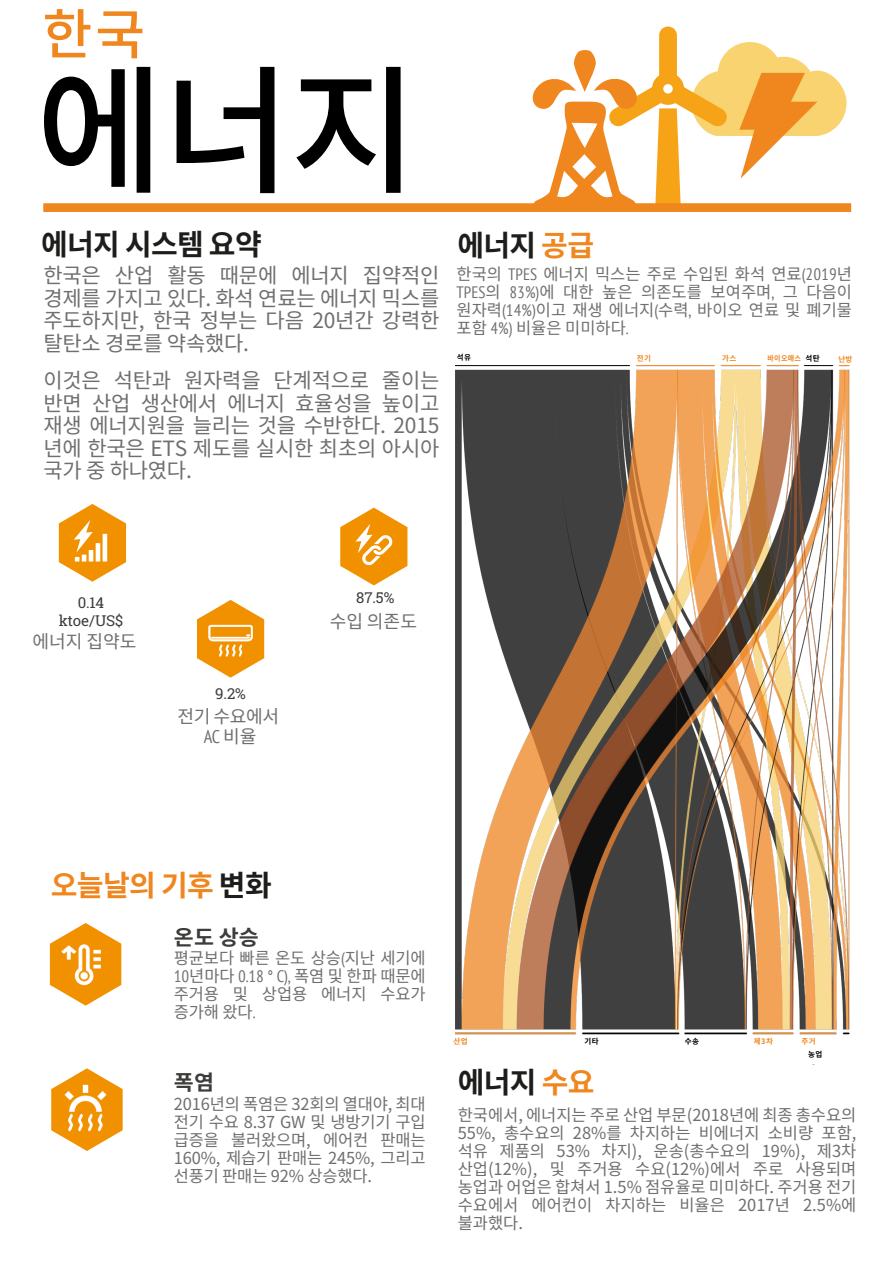
<style>
.page{position:relative;width:893px;height:1263px;background:#fff}
.page>*{position:absolute;margin:0;border:0;box-sizing:border-box;transform-origin:0 0}
.t1{font:500 139.5px "Noto Sans CJ Ksc";color:#000}
.t2{font:500 54.45px "Noto Sans CJ Ksc";color:#f0861e}
.t3{font:700 29.1px "Noto Sans CJ Ksc";letter-spacing:-.025em;color:#1d1d1b}
.t4{font:700 29.1px "Noto Sans CJ Ksc";letter-spacing:-.025em;color:#f0861e}
.t5{font:21px/22.5px "Noto Sans CJ Kkr";letter-spacing:-.01em;color:#6f6f6e;text-align:justify}
.t6{font:700 21px "Noto Sans CJ Ksc";color:#3c3c3b;scale:1.04 1}
.t7{font:18.15px "Noto Sans CJ Kkr";color:#6f6f6e}
.t8{font:condensed 18.15px "PT Sans";color:#6f6f6e}
.t9{font:16.5px/18px "Noto Sans CJ Ksc";color:#6f6f6e;text-align:justify}
.t10{font:16.5px/18px "Noto Sans CJ Kkr";color:#6f6f6e;text-align:justify}
.t11{font:16.5px/18px "Noto Sans CJ Ksc";letter-spacing:-.01em;color:#706f6f;text-align:justify}
.t12{font:16.5px/18px "Noto Sans CJ Kkr";letter-spacing:-.005em;color:#706f6f;text-align:justify}
.t13{font:15px/18px "Roboto Slab";letter-spacing:-.01em;color:#3c3c3b;text-align:center}
.t14{font:700 7.5px "Noto Sans CJ Ksc";letter-spacing:.05em;color:#f0861e}
.t15{font:700 7.5px "Noto Sans CJ Ksc";letter-spacing:.05em;color:#000}
.t16{font:700 7.5px "Noto Sans CJ Ksc";letter-spacing:.05em;color:#f0861e;scale:.93 1}
.s1{color:#f0861e}
.s2{font-family:"PT Sans";font-stretch:condensed}
.s3{color:#000}
.s4{font-family:"Noto Sans CJ Kkr";font-stretch:normal}
.s5{color:#1d1d1b}
</style>
<div class="page">
<img style="left:456px;top:365px;width:394px;height:700px">
<svg style="left:51px;top:1068px;width:72px;height:83px"></svg>
<img style="left:54px;top:1072px;width:63px;height:75px">
<svg style="left:50px;top:923px;width:71px;height:83px"></svg>
<img style="left:52px;top:927px;width:64px;height:74px">
<svg style="left:59px;top:504px;width:67px;height:78px"></svg>
<svg style="left:197px;top:600px;width:67px;height:78px"></svg>
<svg style="left:340px;top:508px;width:67px;height:77px"></svg>
<div style="left:43px;top:203px;width:808px;height:9px;background:#f0861e"></div>
<svg style="left:531px;top:27px;width:316px;height:177px"></svg>
<div style="left:455px;top:1036px;width:417px;height:28px;background:#fff"></div>
<h2 class="t2" style="left:42px;top:4px;width:104px">한국</h2>
<h1 class="t1" style="left:36px;top:52px;width:384px">에너지</h1>
<h3 class="t3" style="left:41px;top:228px;width:222px">에너지 시스템 요약</h3>
<p class="t5" style="left:43px;top:265px;width:398px">한국은 산업 활동 때문에 에너지 집약적인 경제를 가지고 있다. 화석 연료는 에너지 믹스를 주도하지만, 한국 정부는 다음 20년간 강력한 탈탄소 경로를 약속했다.</p>
<p class="t5" style="left:43px;top:370px;width:398px">이것은 석탄과 원자력을 단계적으로 줄이는 반면 산업 생산에서 에너지 효율성을 높이고 재생 에너지원을 늘리는 것을 수반한다. 2015 년에 한국은 ETS 제도를 실시한 최초의 아시아 국가 중 하나였다.</p>
<h3 class="t3" style="left:457px;top:229px;width:138px">에너지 <span class="s1">공급</span></h3>
<p class="t10" style="left:457px;top:265px;width:397px">한국의 <span class="s2">TPES</span> 에너지 믹스는 주로 수입된 화석 연료<span class="s2">(2019</span>년 <span class="s2">TPES</span>의 <span class="s2">83%)</span>에 대한 높은 의존도를 보여주며<span class="s2">,</span> 그 다음이 원자력<span class="s2">(14%)</span>이고 재생 에너지<span class="s2">(</span>수력<span class="s2">,</span> 바이오 연료 및 폐기물 포함 <span class="s2">4%)</span> 비율은 미미하다<span class="s2">.</span></p>
<p class="t15" style="left:457px;top:353px;width:16px">석유</p>
<p class="t14" style="left:637px;top:354px;width:16px">전기</p>
<p class="t14" style="left:722px;top:354px;width:16px">가스</p>
<p class="t16" style="left:767px;top:354px;width:58px">바이오매스 <span class="s3">석탄</span></p>
<p class="t14" style="left:838px;top:355px;width:16px">난방</p>
<p class="t13" style="left:59px;top:594px;width:66px">0.14 ktoe/US$</p>
<p class="t7" style="left:33px;top:631px;width:106px">에너지 집약도</p>
<p class="t13" style="left:215px;top:684px;width:32px">9.2%</p>
<p class="t7" style="left:177px;top:706px;width:103px">전기 수요에서</p>
<p class="t8" style="left:204px;top:725px;width:54px">AC <span class="s4">비율</span></p>
<p class="t13" style="left:356px;top:589px;width:40px">87.5%</p>
<p class="t7" style="left:330px;top:611px;width:89px">수입 의존도</p>
<h3 class="t4" style="left:51px;top:868px;width:222px">오늘날의 기후 <span class="s5">변화</span></h3>
<p class="t6" style="left:174px;top:925px;width:83px">온도 상승</p>
<p class="t12" style="left:174px;top:949px;width:254px">평균보다 빠른 온도 상승<span class="s2">(</span>지난 세기에 <span class="s2">10</span>년마다 <span class="s2">0.18 ° C),</span> 폭염 및 한파 때문에 주거용 및 상업용 에너지 수요가 증가해 왔다<span class="s2">.</span></p>
<p class="t6" style="left:174px;top:1071px;width:40px">폭염</p>
<p class="t11" style="left:174px;top:1095px;width:254px">2016년의 폭염은 32회의 열대야, 최대 전기 수요 8.37 GW 및 냉방기기 구입 급증을 불러왔으며, 에어컨 판매는 160%, 제습기 판매는 245%, 그리고 선풍기 판매는 92% 상승했다.</p>
<p class="t14" style="left:454px;top:1037px;width:16px">산업</p>
<p class="t15" style="left:584px;top:1037px;width:16px">기타</p>
<p class="t15" style="left:685px;top:1037px;width:16px">수송</p>
<p class="t14" style="left:754px;top:1037px;width:20px">제3차</p>
<p class="t14" style="left:801px;top:1037px;width:16px">주거</p>
<p class="t15" style="left:808px;top:1049px;width:16px">농업</p>
<h3 class="t3" style="left:458px;top:1066px;width:138px">에너지 <span class="s1">수요</span></h3>
<p class="t9" style="left:458px;top:1106px;width:400px">한국에서, 에너지는 주로 산업 부문(2018년에 최종 총수요의 55%, 총수요의 28%를 차지하는 비에너지 소비량 포함, 석유 제품의 53% 차지), 운송(총수요의 19%), 제3차 산업(12%), 및 주거용 수요(12%)에서 주로 사용되며 농업과 어업은 합쳐서 1.5% 점유율로 미미하다. 주거용 전기 수요에서 에어컨이 차지하는 비율은 2017년 2.5%에 불과했다.</p>
</div>
